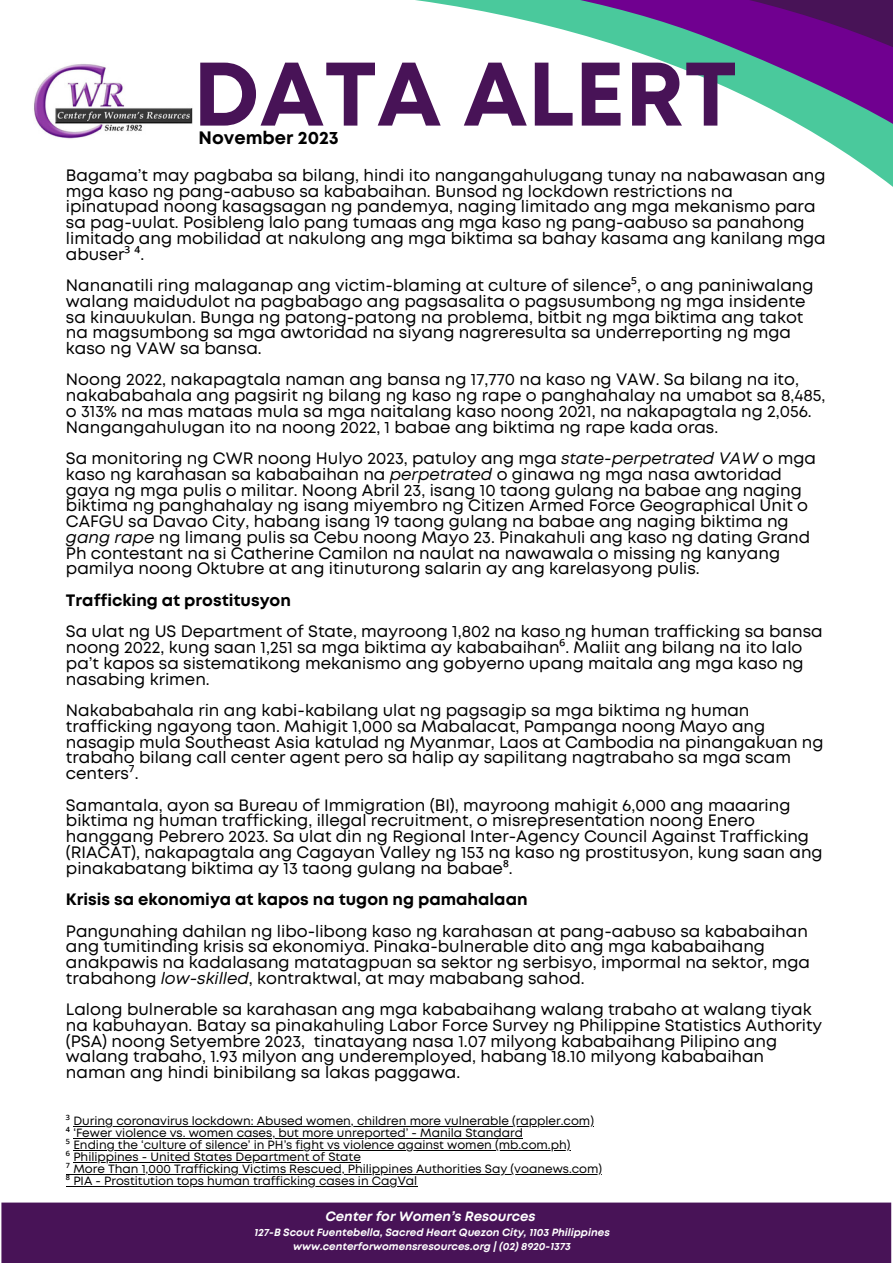
<style>
.page{position:relative;width:893px;height:1264px;background:#fff}
.page>*{position:absolute;margin:0;border:0;box-sizing:border-box;transform-origin:0 0}
.t1{font:700 89.85px "Mont";color:#481357}
.t2{font:700 18px "Mont";color:#000}
.t3{font:16.5px/15.8px "Mont";color:#000}
.t4{font:700 16.5px "Mont";color:#000}
.t5{font:italic 700 13.5px "Mont";color:#fff}
.t6{font:12px "Mont";color:#000}
.t7{font:italic 700 10.5px "Mont";color:#fff}
.s1{font-family:"Noto Sans"}
.s2{font-style:italic}
</style>
<div class="page">
<hr style="left:73px;top:1126px;width:521px;height:1px;background:#000">
<hr style="left:73px;top:1138px;width:450px;height:1px;background:#000">
<hr style="left:73px;top:1150px;width:497px;height:1px;background:#000">
<hr style="left:73px;top:1162px;width:288px;height:1px;background:#000">
<hr style="left:73px;top:1174px;width:529px;height:1px;background:#000">
<hr style="left:73px;top:1186px;width:344px;height:1px;background:#000">
<svg style="left:791px;top:120px;width:101px;height:49px;fill:#4ac99c"></svg>
<svg style="left:415px;top:0;width:477px;height:120px"></svg>
<img style="left:34px;top:64px;width:159px;height:75px">
<div style="left:1px;top:1202px;width:890px;height:60px;background:#481357"></div>
<p class="t1" style="left:193px;top:60px;width:545px">DATA ALERT</p>
<p class="t2" style="left:198px;top:131px;width:142px">November 2023</p>
<p class="t3" style="left:66px;top:168px;width:761px">Bagama’t may pagbaba sa bilang, hindi ito nangangahulugang tunay na nabawasan ang mga kaso ng pang-aabuso sa kababaihan. Bunsod ng lockdown restrictions na ipinatupad noong kasagsagan ng pandemya, naging limitado ang mga mekanismo para sa pag-uulat. Posibleng lalo pang tumaas ang mga kaso ng pang-aabuso sa panahong limitado ang mobilidad at nakulong ang mga biktima sa bahay kasama ang kanilang mga abuser<span class="s1">³ ⁴</span>.</p>
<p class="t3" style="left:66px;top:278px;width:749px">Nananatili ring malaganap ang victim-blaming at culture of silence<span class="s1">⁵</span>, o ang paniniwalang walang maidudulot na pagbabago ang pagsasalita o pagsusumbong ng mga insidente sa kinauukulan. Bunga ng patong-patong na problema, bitbit ng mga biktima ang takot na magsumbong sa mga awtoridad na siyang nagreresulta sa underreporting ng mga kaso ng VAW sa bansa.</p>
<p class="t3" style="left:66px;top:373px;width:761px">Noong 2022, nakapagtala naman ang bansa ng 17,770 na kaso ng VAW. Sa bilang na ito, nakababahala ang pagsirit ng bilang ng kaso ng rape o panghahalay na umabot sa 8,485, o 313% na mas mataas mula sa mga naitalang kaso noong 2021, na nakapagtala ng 2,056.<br>Nangangahulugan ito na noong 2022, 1 babae ang biktima ng rape kada oras.</p>
<p class="t3" style="left:66px;top:452px;width:751px">Sa monitoring ng CWR noong Hulyo 2023, patuloy ang mga <span class="s2">state-perpetrated VAW</span> o mga kaso ng karahasan sa kababaihan na <span class="s2">perpetrated</span> o ginawa ng mga nasa awtoridad gaya ng mga pulis o militar. Noong Abril 23, isang 10 taong gulang na babae ang naging biktima ng panghahalay ng isang miyembro ng Citizen Armed Force Geographical Unit o CAFGU sa Davao City, habang isang 19 taong gulang na babae ang naging biktima ng <span class="s2">gang rape</span> ng limang pulis sa Cebu noong Mayo 23. Pinakahuli ang kaso ng dating Grand Ph contestant na si Catherine Camilon na naulat na nawawala o missing ng kanyang pamilya noong Oktubre at ang itinuturong salarin ay ang karelasyong pulis.</p>
<p class="t4" style="left:66px;top:594px;width:226px">Trafficking at prostitusyon</p>
<p class="t3" style="left:66px;top:625px;width:758px">Sa ulat ng US Department of State, mayroong 1,802 na kaso ng human trafficking sa bansa noong 2022, kung saan 1,251 sa mga biktima ay kababaihan<span class="s1">⁶</span>. Maliit ang bilang na ito lalo pa’t kapos sa sistematikong mekanismo ang gobyerno upang maitala ang mga kaso ng nasabing krimen.</p>
<p class="t3" style="left:66px;top:703px;width:759px">Nakababahala rin ang kabi-kabilang ulat ng pagsagip sa mga biktima ng human trafficking ngayong taon. Mahigit 1,000 sa Mabalacat, Pampanga noong Mayo ang nasagip mula Southeast Asia katulad ng Myanmar, Laos at Cambodia na pinangakuan ng trabaho bilang call center agent pero sa halip ay sapilitang nagtrabaho sa mga scam centers<span class="s1">⁷</span>.</p>
<p class="t3" style="left:66px;top:798px;width:758px">Samantala, ayon sa Bureau of Immigration (BI), mayroong mahigit 6,000 ang maaaring biktima ng human trafficking, illegal recruitment, o misrepresentation noong Enero hanggang Pebrero 2023. Sa ulat din ng Regional Inter-Agency Council Against Trafficking (RIACAT), nakapagtala ang Cagayan Valley ng 153 na kaso ng prostitusyon, kung saan ang pinakabatang biktima ay 13 taong gulang na babae<span class="s1">⁸</span>.</p>
<p class="t4" style="left:66px;top:893px;width:463px">Krisis sa ekonomiya at kapos na tugon ng pamahalaan</p>
<p class="t3" style="left:66px;top:924px;width:745px">Pangunahing dahilan ng libo-libong kaso ng karahasan at pang-aabuso sa kababaihan ang tumitinding krisis sa ekonomiya. Pinaka-bulnerable dito ang mga kababaihang anakpawis na kadalasang matatagpuan sa sektor ng serbisyo, impormal na sektor, mga trabahong <span class="s2">low-skilled</span>, kontraktwal, at may mababang sahod.</p>
<p class="t3" style="left:66px;top:1002px;width:757px">Lalong bulnerable sa karahasan ang mga kababaihang walang trabaho at walang tiyak na kabuhayan. Batay sa pinakahuling Labor Force Survey ng Philippine Statistics Authority (PSA) noong Setyembre 2023, tinatayang nasa 1.07 milyong kababaihang Pilipino ang walang trabaho, 1.93 milyon ang underemployed, habang 18.10 milyong kababaihan naman ang hindi binibilang sa lakas paggawa.</p>
<p class="t6" style="left:66px;top:1116px;width:529px"><span class="s1">³</span> During coronavirus lockdown: Abused women, children more vulnerable (rappler.com)</p>
<p class="t6" style="left:66px;top:1128px;width:458px"><span class="s1">⁴</span> ‘Fewer violence vs. women cases, but more unreported’ - Manila Standard</p>
<p class="t6" style="left:66px;top:1140px;width:506px"><span class="s1">⁵</span> Ending the ‘culture of silence’ in PH’s fight vs violence against women (mb.com.ph)</p>
<p class="t6" style="left:66px;top:1152px;width:296px"><span class="s1">⁶</span> Philippines - United States Department of State</p>
<p class="t6" style="left:66px;top:1164px;width:537px"><span class="s1">⁷</span> More Than 1,000 Trafficking Victims Rescued, Philippines Authorities Say (voanews.com)</p>
<p class="t6" style="left:66px;top:1176px;width:353px"><span class="s1">⁸</span> PIA - Prostitution tops human trafficking cases in CagVal</p>
<p class="t5" style="left:325px;top:1211px;width:212px">Center for Women’s Resources</p>
<p class="t7" style="left:254px;top:1228px;width:357px">127-B Scout Fuentebella, Sacred Heart Quezon City, 1103 Philippines</p>
<p class="t7" style="left:293px;top:1242px;width:279px">www.centerforwomensresources.org | (02) 8920-1373</p>
</div>
